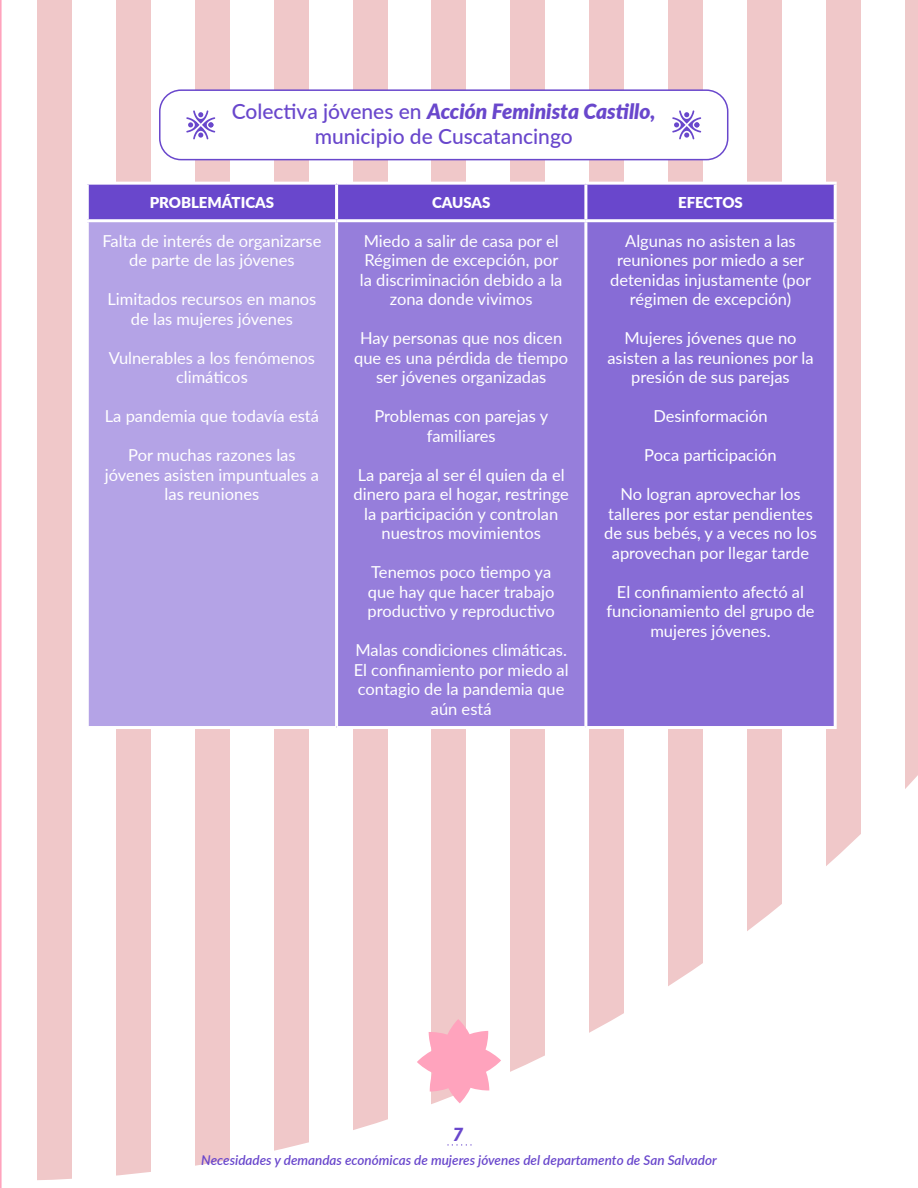
<style>
.page{position:relative;width:918px;height:1188px;background:#fff}
.page>*{position:absolute;margin:0;border:0;box-sizing:border-box;transform-origin:0 0}
.t1{font:500 21px/25.2px "Lato";color:#6947cc;text-align:center}
.t2{font:italic 900 18px "Lato";color:#6947cc}
.t3{font:16.5px/19.5px "Lato";color:#fff;text-align:center}
.t4{font:900 15px "Lato";color:#fff}
.t5{font:italic 600 13.5px "Lato";color:#6947cc}
.s1{font-weight:900;font-style:italic}
</style>
<div class="page">
<svg style="left:0;top:0;width:2px;height:1188px;background:#ffb6cb"></svg>
<div style="left:37px;top:0;width:35px;height:1181px;background:#f0c8c9"></div>
<div style="left:116px;top:0;width:35px;height:1181px;background:#f0c8c9"></div>
<div style="left:195px;top:0;width:35px;height:1181px;background:#f0c8c9"></div>
<div style="left:274px;top:0;width:35px;height:1181px;background:#f0c8c9"></div>
<div style="left:353px;top:0;width:35px;height:1181px;background:#f0c8c9"></div>
<div style="left:432px;top:0;width:34px;height:1104px;background:#f0c8c9"></div>
<div style="left:510px;top:0;width:35px;height:1072px;background:#f0c8c9"></div>
<div style="left:589px;top:0;width:35px;height:1033px;background:#f0c8c9"></div>
<div style="left:668px;top:0;width:35px;height:986px;background:#f0c8c9"></div>
<div style="left:747px;top:0;width:35px;height:931px;background:#f0c8c9"></div>
<div style="left:826px;top:0;width:35px;height:866px;background:#f0c8c9"></div>
<div style="left:905px;top:0;width:13px;height:789px;background:#f0c8c9"></div>
<div style="left:89px;top:185px;width:745px;height:34px;background:#6947cc"></div>
<div style="left:87px;top:221px;width:250px;height:507px;background:#b4a3e6"></div>
<div style="left:337px;top:221px;width:249px;height:507px;background:#967edb"></div>
<div style="left:586px;top:221px;width:249px;height:507px;background:#876cd6"></div>
<hr style="left:834px;top:222px;width:3px;height:504px;background:#fff">
<hr style="left:586px;top:726px;width:251px;height:3px;background:#fff">
<hr style="left:86px;top:222px;width:3px;height:504px;background:#fff">
<hr style="left:584px;top:222px;width:3px;height:504px;background:#fff">
<hr style="left:86px;top:726px;width:251px;height:3px;background:#fff">
<hr style="left:337px;top:726px;width:249px;height:3px;background:#fff">
<hr style="left:335px;top:222px;width:3px;height:504px;background:#fff">
<hr style="left:86px;top:182px;width:251px;height:3px;background:#fff">
<hr style="left:337px;top:182px;width:249px;height:3px;background:#fff">
<hr style="left:335px;top:185px;width:3px;height:34px;background:#fff">
<hr style="left:586px;top:182px;width:251px;height:3px;background:#fff">
<hr style="left:584px;top:185px;width:3px;height:34px;background:#fff">
<hr style="left:834px;top:185px;width:3px;height:34px;background:#fff">
<hr style="left:86px;top:219px;width:251px;height:3px;background:#fff">
<hr style="left:337px;top:219px;width:249px;height:3px;background:#fff">
<hr style="left:586px;top:219px;width:251px;height:3px;background:#fff">
<div style="left:160px;top:90px;width:568px;height:70px;background:#fff;border-radius:21px"></div>
<div style="left:159px;top:89px;width:569px;height:71px;border:2px solid #6947cc;border-radius:21px"></div>
<svg style="left:417px;top:1019px;width:84px;height:84px"></svg>
<svg style="left:186px;top:110px;width:29px;height:29px"></svg>
<svg style="left:672px;top:110px;width:29px;height:29px"></svg>
<svg style="left:447px;top:1144px;width:25px;height:2px"></svg>
<p class="t1" style="left:232px;top:98px;width:426px">Colectiva jóvenes en <span class="s1">Acción Feminista Castillo, </span>municipio de Cuscatancingo</p>
<p class="t4" style="left:150px;top:191px;width:126px">PROBLEMÁTICAS</p>
<p class="t4" style="left:432px;top:191px;width:60px">CAUSAS</p>
<p class="t4" style="left:678px;top:191px;width:66px">EFECTOS</p>
<p class="t3" style="left:102px;top:230px;width:220px">Falta de interés de organizarse de parte de las jóvenes</p>
<p class="t3" style="left:107px;top:289px;width:210px">Limitados recursos en manos de las mujeres jóvenes</p>
<p class="t3" style="left:109px;top:347px;width:208px">Vulnerables a los fenómenos climáticos</p>
<p class="t3" style="left:105px;top:406px;width:216px">La pandemia que todavía está</p>
<p class="t3" style="left:105px;top:445px;width:216px">Por muchas razones las jóvenes asisten impuntuales a las reuniones</p>
<p class="t3" style="left:360px;top:230px;width:204px">Miedo a salir de casa por el<br>Régimen de excepción, por la discriminación debido a la zona donde vivimos</p>
<p class="t3" style="left:354px;top:328px;width:216px">Hay personas que nos dicen que es una pérdida de tiempo ser jóvenes organizadas</p>
<p class="t3" style="left:375px;top:406px;width:175px">Problemas con parejas y familiares</p>
<p class="t3" style="left:354px;top:464px;width:217px">La pareja al ser él quien da el dinero para el hogar, restringe la participación y controlan nuestros movimientos</p>
<p class="t3" style="left:368px;top:562px;width:189px;text-align:left">Tenemos poco tiempo ya que hay que hacer trabajo productivo y reproductivo</p>
<p class="t3" style="left:354px;top:640px;width:217px">Malas condiciones climáticas.<br>El confinamiento por miedo al contagio de la pandemia que aún está</p>
<p class="t3" style="left:610px;top:230px;width:203px">Algunas no asisten a las reuniones por miedo a ser detenidas injustamente (por régimen de excepción)</p>
<p class="t3" style="left:607px;top:328px;width:208px">Mujeres jóvenes que no asisten a las reuniones por la presión de sus parejas</p>
<p class="t3" style="left:653px;top:406px;width:116px">Desinformación</p>
<p class="t3" style="left:644px;top:445px;width:134px">Poca participación</p>
<p class="t3" style="left:604px;top:484px;width:214px">No logran aprovechar los talleres por estar pendientes de sus bebés, y a veces no los aprovechan por llegar tarde</p>
<p class="t3" style="left:606px;top:581px;width:210px">El confinamiento afectó al funcionamiento del grupo de mujeres jóvenes.</p>
<p class="t2" style="left:453px;top:1121px;width:12px">7</p>
<p class="t5" style="left:201px;top:1150px;width:517px">Necesidades y demandas económicas de mujeres jóvenes del departamento de San Salvador</p>
</div>
